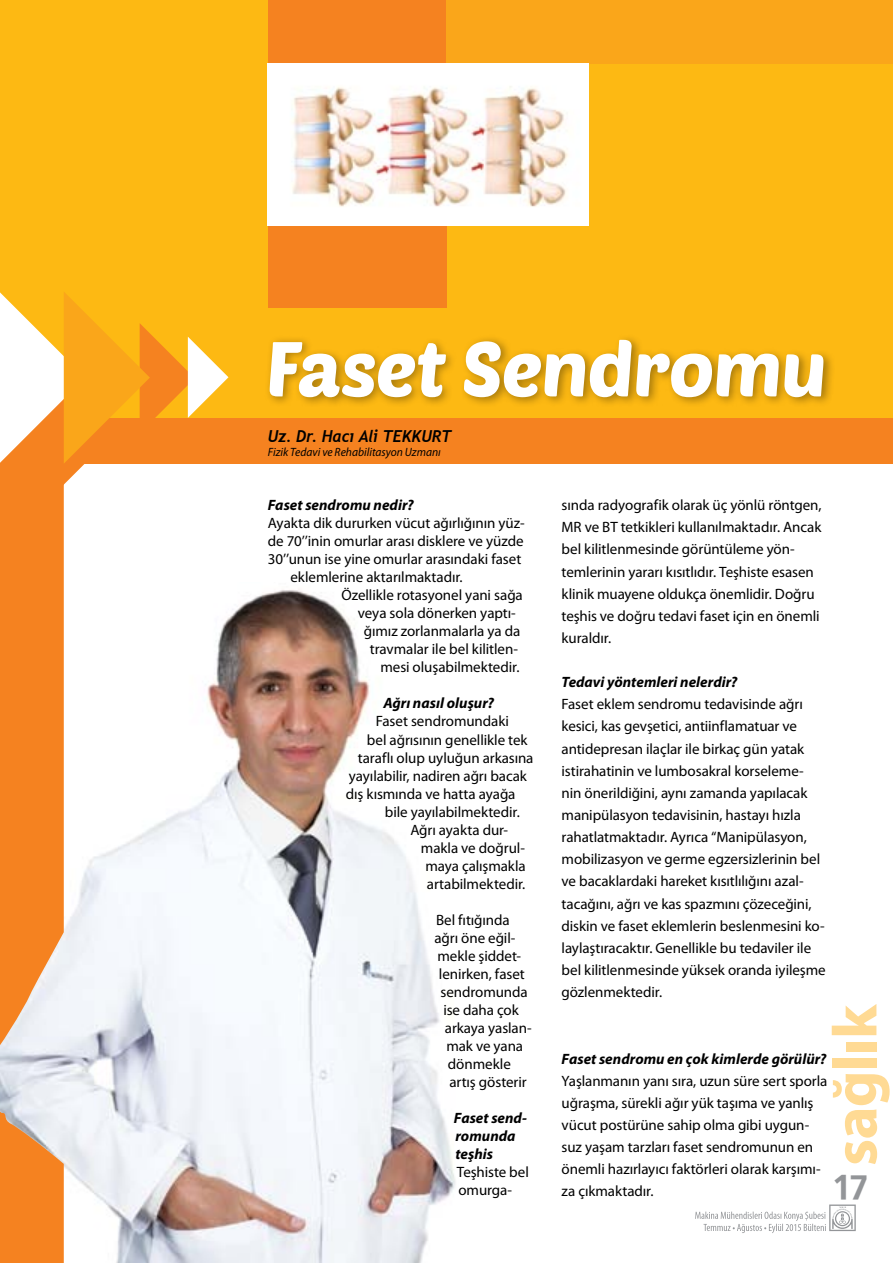
<style>
.page{position:relative;width:893px;height:1263px;background:#fff}
.page>*{position:absolute;margin:0;border:0;box-sizing:border-box;transform-origin:0 0}
.t1{font:76.5px "Poetsen One";letter-spacing:-.015em;color:#fff}
.t2{font:700 63px "Myriad Pro";letter-spacing:-.015em;color:#ffda94}
.t3{font:700 36px "Fruga San";color:#939598}
.t4{font:italic 16.5px "Trebuchet T Bold";letter-spacing:-.025em;color:#000;scale:.96 1}
.t5{font:15px/22.2px "Myriad Pro";letter-spacing:-.005em;color:#000}
.t6{font:italic 700 15px/18px "Myriad Pro";color:#000}
.t7{font:italic 12px "Myriad Pro";color:#000;scale:.96 1}
</style>
<div class="page">
<svg style="left:695px;top:1204px;width:161px;height:29px"></svg>
<img style="left:64px;top:590px;width:392px;height:673px">
<svg style="left:0;top:506px;width:64px;height:757px;background:#f19547"></svg>
<div style="left:0;top:43px;width:893px;height:420px;background:#f58220"></div>
<div style="left:0;top:0;width:893px;height:417px;background:#fdb913"></div>
<div style="left:264px;top:335px;width:572px;height:73px;background:#000;opacity:.34"></div>
<svg style="left:0;top:292px;width:228px;height:214px"></svg>
<div style="left:268px;top:0;width:178px;height:307px;background:#f58220"></div>
<div style="left:446px;top:0;width:447px;height:64px;background:#faa61a"></div>
<img style="left:268px;top:64px;width:320px;height:161px">
<p class="t1" style="left:266px;top:320px;width:563px">Faset Sendromu</p>
<p class="t4" style="left:268px;top:426px;width:193px">Uz. Dr. Hacı Ali TEKKURT</p>
<p class="t7" style="left:268px;top:445px;width:182px">Fizik Tedavi ve Rehabilitasyon Uzmanı</p>
<p class="t6" style="left:268px;top:496px;width:147px">Faset sendromu nedir?</p>
<p class="t5" style="left:268px;top:512px;width:258px">Ayakta dik dururken vücut ağırlığının yüz-</p>
<p class="t5" style="left:268px;top:530px;width:257px">de 70’’inin omurlar arası disklere ve yüzde</p>
<p class="t5" style="left:268px;top:548px;width:255px">30’’unun ise yine omurlar arasındaki faset</p>
<p class="t5" style="left:290px;top:566px;width:174px">eklemlerine aktarılmaktadır.</p>
<p class="t5" style="left:341px;top:584px;width:183px">Özellikle rotasyonel yani sağa</p>
<p class="t5" style="left:358px;top:602px;width:160px">veya sola dönerken yaptı-</p>
<p class="t5" style="left:364px;top:620px;width:158px">ğımız zorlanmalarla ya da</p>
<p class="t5" style="left:370px;top:638px;width:150px">travmalar ile bel kilitlen-</p>
<p class="t5" style="left:380px;top:656px;width:141px">mesi oluşabilmektedir.</p>
<p class="t6" style="left:383px;top:694px;width:112px">Ağrı nasıl oluşur?</p>
<p class="t5" style="left:376px;top:710px;width:135px">Faset sendromundaki</p>
<p class="t5" style="left:367px;top:728px;width:162px">bel ağrısının genellikle tek</p>
<p class="t5" style="left:358px;top:746px;width:177px">taraflı olup uyluğun arkasına</p>
<p class="t5" style="left:349px;top:764px;width:179px">yayılabilir, nadiren ağrı bacak</p>
<p class="t5" style="left:346px;top:782px;width:171px">dış kısmında ve hatta ayağa</p>
<p class="t5" style="left:385px;top:800px;width:136px">bile yayılabilmektedir.</p>
<p class="t5" style="left:410px;top:818px;width:99px">Ağrı ayakta dur-</p>
<p class="t5" style="left:421px;top:836px;width:106px">makla ve doğrul-</p>
<p class="t5" style="left:425px;top:854px;width:102px">maya çalışmakla</p>
<p class="t5" style="left:427px;top:872px;width:100px">artabilmektedir.</p>
<p class="t5" style="left:436px;top:908px;width:75px">Bel fıtığında</p>
<p class="t5" style="left:434px;top:926px;width:83px">ağrı öne eğil-</p>
<p class="t5" style="left:437px;top:944px;width:85px">mekle şiddet-</p>
<p class="t5" style="left:439px;top:962px;width:87px">lenirken, faset</p>
<p class="t5" style="left:440px;top:980px;width:89px">sendromunda</p>
<p class="t5" style="left:443px;top:998px;width:77px">ise daha çok</p>
<p class="t5" style="left:445px;top:1017px;width:88px">arkaya yaslan-</p>
<p class="t5" style="left:446px;top:1035px;width:78px">mak ve yana</p>
<p class="t5" style="left:448px;top:1053px;width:64px">dönmekle</p>
<p class="t5" style="left:449px;top:1071px;width:79px">artış gösterir</p>
<p class="t6" style="left:454px;top:1108px;width:75px">Faset send&shy;romunda teşhis</p>
<p class="t5" style="left:457px;top:1163px;width:74px;line-height:18px">Teşhiste bel omurga-</p>
<p class="t5" style="left:562px;top:494px;width:261px">sında radyografik olarak üç yönlü röntgen, MR ve BT tetkikleri kullanılmaktadır. Ancak bel kilitlenmesinde görüntüleme yön&shy;temlerinin yararı kısıtlıdır. Teşhiste esasen klinik muayene oldukça önemlidir. Doğru teşhis ve doğru tedavi faset için en önemli kuraldır.</p>
<p class="t6" style="left:562px;top:673px;width:177px">Tedavi yöntemleri nelerdir?</p>
<p class="t5" style="left:562px;top:693px;width:266px">Faset eklem sendromu tedavisinde ağrı kesici, kas gevşetici, antiinflamatuar ve antidepresan ilaçlar ile birkaç gün yatak istirahatinin ve lumbosakral korseleme&shy;nin önerildiğini, aynı zamanda yapılacak manipülasyon tedavisinin, hastayı hızla rahatlatmaktadır. Ayrıca “Manipülasyon, mobilizasyon ve germe egzersizlerinin bel ve bacaklardaki hareket kısıtlılığını azal&shy;tacağını, ağrı ve kas spazmını çözeceğini, diskin ve faset eklemlerin beslenmesini ko&shy;laylaştıracaktır. Genellikle bu tedaviler ile bel kilitlenmesinde yüksek oranda iyileşme gözlenmektedir.</p>
<p class="t2" style="left:814px;top:1166px;width:164px;rotate:-90deg">sağlık</p>
<p class="t6" style="left:562px;top:1049px;width:266px">Faset sendromu en çok kimlerde görülür?</p>
<p class="t5" style="left:562px;top:1069px;width:267px">Yaşlanmanın yanı sıra, uzun süre sert sporla uğraşma, sürekli ağır yük taşıma ve yanlış vücut postürüne sahip olma gibi uygun&shy;suz yaşam tarzları faset sendromunun en önemli hazırlayıcı faktörleri olarak karşımı&shy;za çıkmaktadır.</p>
<p class="t3" style="left:832px;top:1166px;width:38px">17</p>
</div>
